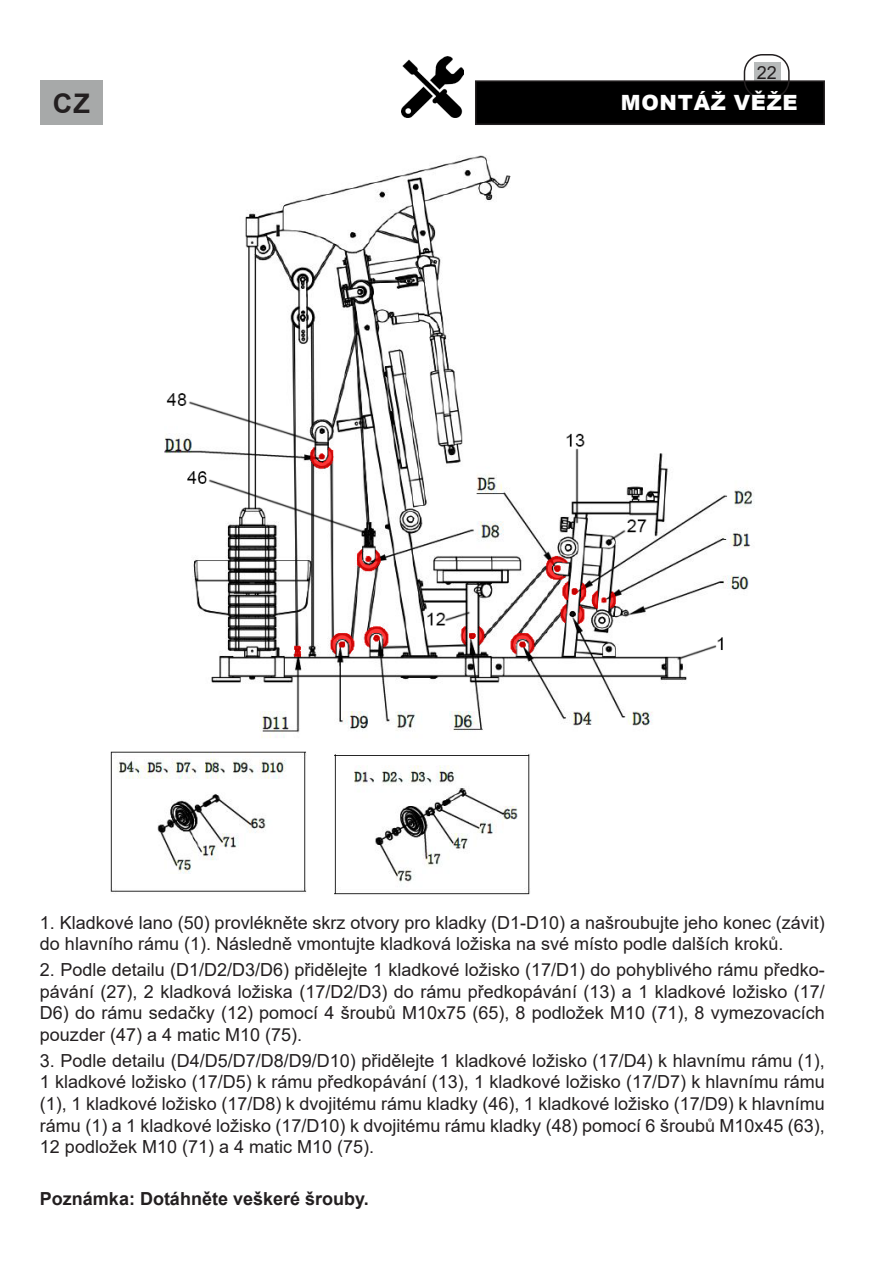
<style>
.page{position:relative;width:893px;height:1263px;background:#fff}
.page>*{position:absolute;margin:0;border:0;box-sizing:border-box;transform-origin:0 0}
.t1{font:700 27px "Arial";color:#231f20}
.Title_2_-_List{font:900 21px "Arial";letter-spacing:.035em;color:#fff}
.Nadpisy{font:18px/21.6px "Arial";color:#231f20;text-align:justify}
.t2{font:700 18px "Arial";color:#231f20}
</style>
<div class="page">
<div style="left:754px;top:62px;width:26px;height:21px;background:#b7baba"></div>
<div style="left:476px;top:81px;width:348px;height:43px;background:#000"></div>
<div style="left:475px;top:80px;width:350px;height:45px;border:2px solid #231f20"></div>
<div style="left:744px;top:54px;width:46px;height:45px;border:2px solid #231f20;border-radius:18px"></div>
<img style="left:402px;top:56px;width:61px;height:61px">
<div style="left:40px;top:80px;width:63px;height:45px;background:#a7a9a9"></div>
<img style="left:111px;top:155px;width:643px;height:739px">
<p class="t1" style="left:53px;top:84px;width:38px">CZ</p>
<p class="Nadpisy" style="left:757px;top:61px;width:22px">22</p>
<p class="Title_2_-_List" style="left:621px;top:87px;width:178px">MONTÁŽ VĚŽE</p>
<p class="Nadpisy" style="left:40px;top:911px;width:786px">1. Kladkové lano (50) provlékněte skrz otvory pro kladky (D1-D10) a našroubujte jeho konec (závit) do hlavního rámu (1). Následně vmontujte kladková ložiska na své místo podle dalších kroků.</p>
<p class="Nadpisy" style="left:40px;top:959px;width:786px">2. Podle detailu (D1/D2/D3/D6) přidělejte 1 kladkové ložisko (17/D1) do pohyblivého rámu předko&shy;pávání (27), 2 kladková ložiska (17/D2/D3) do rámu předkopávání (13) a 1 kladkové ložisko (17/ D6) do rámu sedačky (12) pomocí 4 šroubů M10x75 (65), 8 podložek M10 (71), 8 vymezovacích pouzder (47) a 4 matic M10 (75).</p>
<p class="Nadpisy" style="left:40px;top:1049px;width:786px">3. Podle detailu (D4/D5/D7/D8/D9/D10) přidělejte 1 kladkové ložisko (17/D4) k hlavnímu rámu (1), 1 kladkové ložisko (17/D5) k rámu předkopávání (13), 1 kladkové ložisko (17/D7) k hlavnímu rámu (1), 1 kladkové ložisko (17/D8) k dvojitému rámu kladky (46), 1 kladkové ložisko (17/D9) k hlavnímu rámu (1) a 1 kladkové ložisko (17/D10) k dvojitému rámu kladky (48) pomocí 6 šroubů M10x45 (63), 12 podložek M10 (71) a 4 matic M10 (75).</p>
<p class="t2" style="left:40px;top:1186px;width:330px">Poznámka: Dotáhněte veškeré šrouby.</p>
</div>
